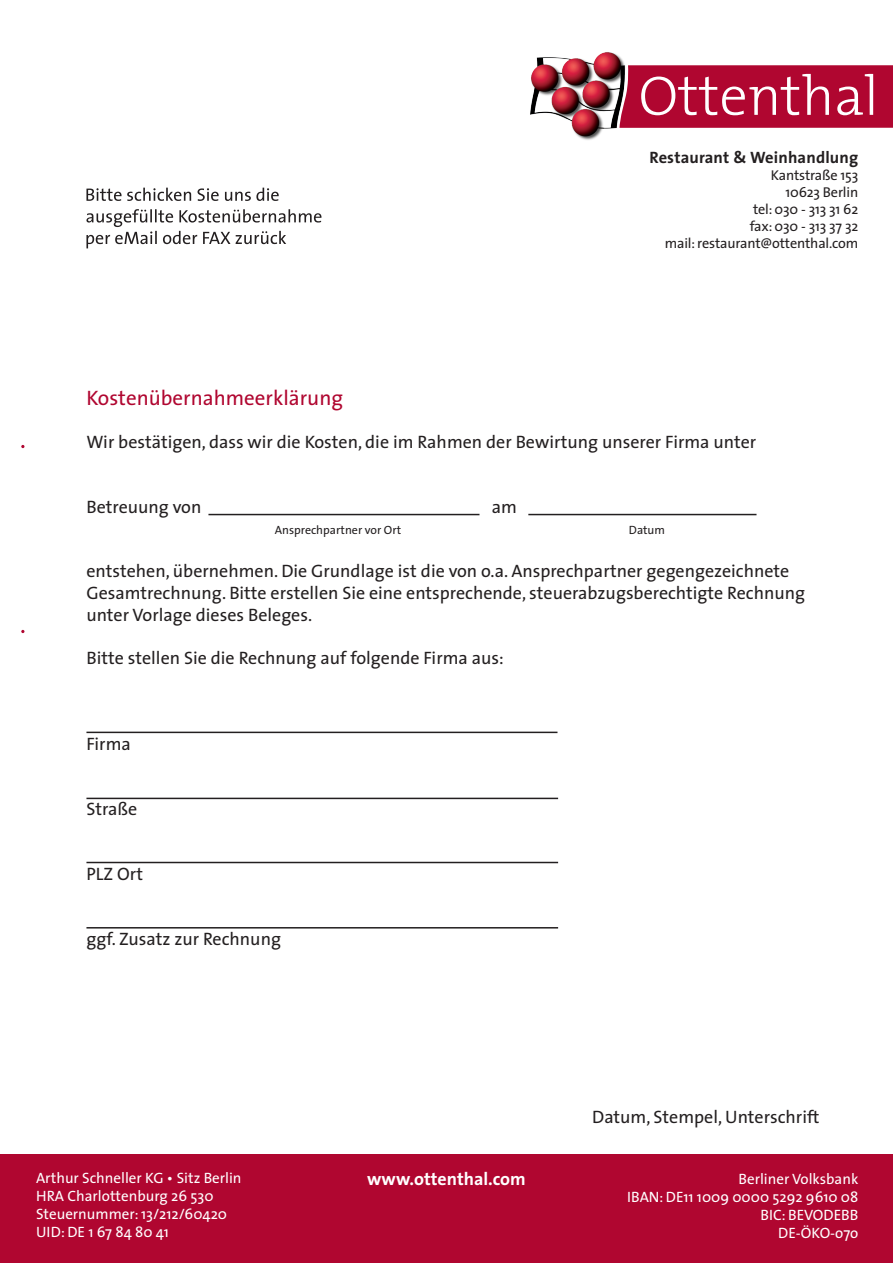
<style>
.page{position:relative;width:893px;height:1263px;background:#fff}
.page>*{position:absolute;margin:0;border:0;box-sizing:border-box;transform-origin:0 0}
.t1{font:300 56.1px "The Mix";color:#fff}
.t2{font:21px "The Sans";color:#b00630}
.t3{font:18px/21.6px "The Sans";color:#231f20}
.t4{font:700 18px "The Sans";color:#fff}
.t5{font:700 16.5px "The Sans";letter-spacing:.01em;color:#231f20}
.t6{font:15px/18px "The Sans";color:#fff}
.t7{font:14.25px/17.1px "The Sans";letter-spacing:-.01em;color:#231f20;text-align:right}
.t8{font:12px "The Sans";color:#231f20}
</style>
<div class="page">
<img style="left:530px;top:52px;width:95px;height:88px">
<div style="left:619px;top:65px;width:274px;height:63px;background:#b00630"></div>
<div style="left:0;top:1154px;width:893px;height:109px;background:#b00630"></div>
<svg style="left:86px;top:188px;width:193px;height:13px"></svg>
<svg style="left:86px;top:209px;width:235px;height:39px"></svg>
<hr style="left:208px;top:514px;width:271px;height:1px;background:#231f20">
<hr style="left:528px;top:514px;width:228px;height:1px;background:#231f20">
<hr style="left:86px;top:798px;width:472px;height:1px;background:#231f20">
<hr style="left:86px;top:732px;width:471px;height:1px;background:#231f20">
<hr style="left:86px;top:862px;width:472px;height:1px;background:#231f20">
<hr style="left:86px;top:927px;width:472px;height:1px;background:#231f20">
<h1 class="t1" style="left:638px;top:49px;width:242px">Ottenthal</h1>
<p class="t5" style="left:649px;top:143px;width:210px">Restaurant &amp; Weinhandlung</p>
<p class="t7" style="left:665px;top:166px;width:195px">Kantstraße 153<br>10623 Berlin<br>tel: 030 - 313 31 62<br>fax: 030 - 313 37 32<br>mail: restaurant@ottenthal.com</p>
<p class="t2" style="left:86px;top:380px;width:258px">Kostenübernahmeerklärung</p>
<p class="t3" style="left:86px;top:430px;width:671px">Wir bestätigen, dass wir die Kosten, die im Rahmen der Bewirtung unserer Firma unter</p>
<p class="t3" style="left:86px;top:495px;width:116px">Betreuung von</p>
<p class="t3" style="left:492px;top:495px;width:27px">am</p>
<p class="t8" style="left:275px;top:520px;width:128px">Ansprechpartner vor Ort</p>
<p class="t8" style="left:629px;top:520px;width:38px">Datum</p>
<p class="t3" style="left:86px;top:560px;width:720px">entstehen, übernehmen. Die Grundlage ist die von o.a. Ansprechpartner gegengezeichnete<br>Gesamtrechnung. Bitte erstellen Sie eine entsprechende, steuerabzugsberechtigte Rechnung unter Vorlage dieses Beleges.</p>
<p class="t3" style="left:86px;top:646px;width:419px">Bitte stellen Sie die Rechnung auf folgende Firma aus:</p>
<p class="t3" style="left:86px;top:733px;width:46px">Firma</p>
<p class="t3" style="left:86px;top:798px;width:52px">Straße</p>
<p class="t3" style="left:86px;top:862px;width:58px">PLZ Ort</p>
<p class="t3" style="left:86px;top:927px;width:196px">ggf. Zusatz zur Rechnung</p>
<p class="t3" style="left:592px;top:1105px;width:229px">Datum, Stempel, Unterschrift</p>
<p class="t4" style="left:367px;top:1164px;width:160px">www.ottenthal.com</p>
<p class="t6" style="left:36px;top:1168px;width:207px">Arthur Schneller KG • Sitz Berlin<br>HRA Charlottenburg 26 530<br>Steuernummer: 13/212/60420<br>UID: DE 1 67 84 80 41</p>
<p class="t6" style="left:627px;top:1170px;width:233px;text-align:right">Berliner Volksbank<br>IBAN: DE11 1009 0000 5292 9610 08<br>BIC: BEVODEBB<br>DE-ÖKO-o7o</p>
</div>
